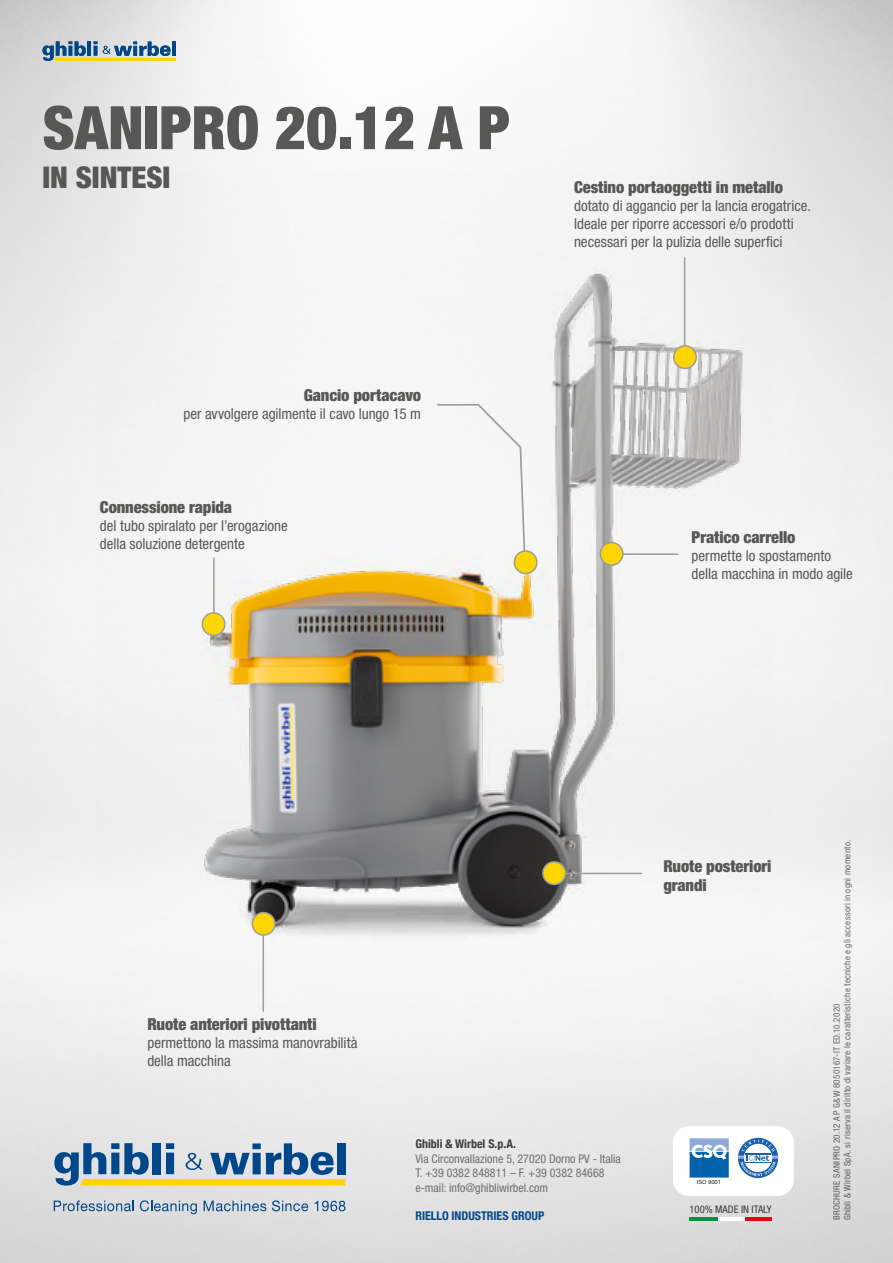
<style>
.page{position:relative;width:893px;height:1263px;background:#fff}
.page>*{position:absolute;margin:0;border:0;box-sizing:border-box;transform-origin:0 0}
._1-TitoloMacchina{font:900 condensed 60px "Helvetica Neue LT Std";color:#575756}
._1-TitoloMacchina-2{font:900 condensed 30px "Helvetica Neue LT Std";color:#575756}
.t1{font:900 condensed 16.5px "Helvetica Neue LT Std";letter-spacing:-.005em;color:#575756}
.t2{font:condensed 15px/18px "Helvetica Neue LT Std";color:#575756}
.t3{font:condensed 12px "Helvetica Neue LT Std";color:#706f6f}
.t4{font:700 condensed 12px "Helvetica Neue";color:#00478a}
.t5{font:700 condensed 12px "Helvetica Neue";color:#3c3c3b}
.t6{font:condensed 10.5px "Helvetica Neue LT Std";color:#3c3c3b}
.t7{font:condensed 9px/10.8px "Helvetica Neue LT Std";letter-spacing:.03em;color:#706f6f}
.t8{font:5.7px "Helvetica Neue LT Std";color:#1d1d1b}
</style>
<div class="page">
<img style="left:0;top:0;width:893px;height:1263px">
<img style="left:97px;top:173px;width:676px;height:935px">
<svg style="left:54px;top:1143px;width:291px;height:42px;background:#97aaa6"></svg>
<div style="left:673px;top:1126px;width:121px;height:70px;background:#fff;border-radius:16px"></div>
<div style="left:737px;top:1136px;width:42px;height:43px;border:4px solid #fff;border-radius:50%"></div>
<svg style="left:690px;top:1138px;width:39px;height:39px;background:#5491c7"></svg>
<svg style="left:738px;top:1138px;width:40px;height:40px"></svg>
<hr style="left:690px;top:1217px;width:82px;height:3px;background:#fff">
<hr style="left:745px;top:1217px;width:27px;height:3px;background:#e30613">
<hr style="left:690px;top:1217px;width:28px;height:3px;background:#009641">
<svg style="left:43px;top:41px;width:133px;height:20px;background:#8da29c"></svg>
<svg style="left:54px;top:1200px;width:80px;height:11px"></svg>
<svg style="left:140px;top:1200px;width:57px;height:14px"></svg>
<svg style="left:204px;top:1200px;width:62px;height:11px"></svg>
<svg style="left:272px;top:1200px;width:36px;height:11px"></svg>
<svg style="left:314px;top:1201px;width:31px;height:10px"></svg>
<hr style="left:684px;top:257px;width:1px;height:97px;background:#9d9d9c">
<svg style="left:673px;top:344px;width:24px;height:25px"></svg>
<hr style="left:263px;top:929px;width:1px;height:83px;background:#9d9d9c">
<svg style="left:250px;top:910px;width:27px;height:27px"></svg>
<hr style="left:559px;top:873px;width:83px;height:1px;background:#9d9d9c">
<svg style="left:540px;top:859px;width:27px;height:28px"></svg>
<hr style="left:617px;top:553px;width:61px;height:2px;background:#9d9d9c">
<svg style="left:598px;top:540px;width:26px;height:27px"></svg>
<hr style="left:213px;top:557px;width:2px;height:62px;background:#9d9d9c">
<svg style="left:200px;top:611px;width:27px;height:27px"></svg>
<div style="left:436px;top:403px;width:103px;height:172px;background:#f6f6f6"></div>
<p class="_1-TitoloMacchina" style="left:43px;top:91px;width:469px">SANIPRO 20.12 A P</p>
<p class="_1-TitoloMacchina-2" style="left:43px;top:159px;width:129px">IN SINTESI</p>
<p class="t1" style="left:304px;top:385px;width:119px">Gancio portacavo</p>
<p class="t2" style="left:183px;top:404px;width:239px">per avvolgere agilmente il cavo lungo 15 m</p>
<p class="t1" style="left:100px;top:496px;width:134px">Connessione rapida</p>
<p class="t2" style="left:100px;top:516px;width:189px">del tubo spiralato per l’erogazione</p>
<p class="t2" style="left:100px;top:534px;width:146px">della soluzione detergente</p>
<p class="t1" style="left:574px;top:176px;width:210px">Cestino portaoggetti in metallo</p>
<p class="t2" style="left:574px;top:196px;width:238px">dotato di aggancio per la lancia erogatrice.<br>Ideale per riporre accessori e/o prodotti necessari per la pulizia delle superfici</p>
<p class="t1" style="left:692px;top:527px;width:105px">Pratico carrello</p>
<p class="t2" style="left:692px;top:547px;width:141px">permette lo spostamento</p>
<p class="t2" style="left:692px;top:565px;width:163px">della macchina in modo agile</p>
<p class="t1" style="left:147px;top:1014px;width:171px">Ruote anteriori pivottanti</p>
<p class="t2" style="left:147px;top:1033px;width:212px">permettono la massima manovrabilità della macchina</p>
<p class="t1" style="left:663px;top:855px;width:110px">Ruote posteriori</p>
<p class="t1" style="left:663px;top:875px;width:45px">grandi</p>
<p class="t5" style="left:415px;top:1134px;width:102px">Ghibli &amp; Wirbel S.p.A.</p>
<p class="t3" style="left:415px;top:1152px;width:207px">Via Circonvallazione 5, 27020 Dorno PV - Italia</p>
<p class="t3" style="left:415px;top:1166px;width:191px">T. +39 0382 848811 – F. +39 0382 84668</p>
<p class="t3" style="left:415px;top:1180px;width:134px">e-mail: info@ghibliwirbel.com</p>
<p class="t4" style="left:415px;top:1206px;width:130px">RIELLO INDUSTRIES GROUP</p>
<p class="t8" style="left:697px;top:1179px;width:26px">ISO 9001</p>
<p class="t6" style="left:690px;top:1203px;width:84px">100% MADE IN ITALY</p>
<p class="t7" style="left:831px;top:1220px;width:382px;rotate:-90deg">BROCHURE SANIPRO 20.12 A P G&amp;W 8050167-IT ED.10.2020<br>Ghibli &amp; Wirbel SpA. si riserva il diritto di variare le caratteristiche tecniche e gli accessori in ogni momento.</p>
</div>
